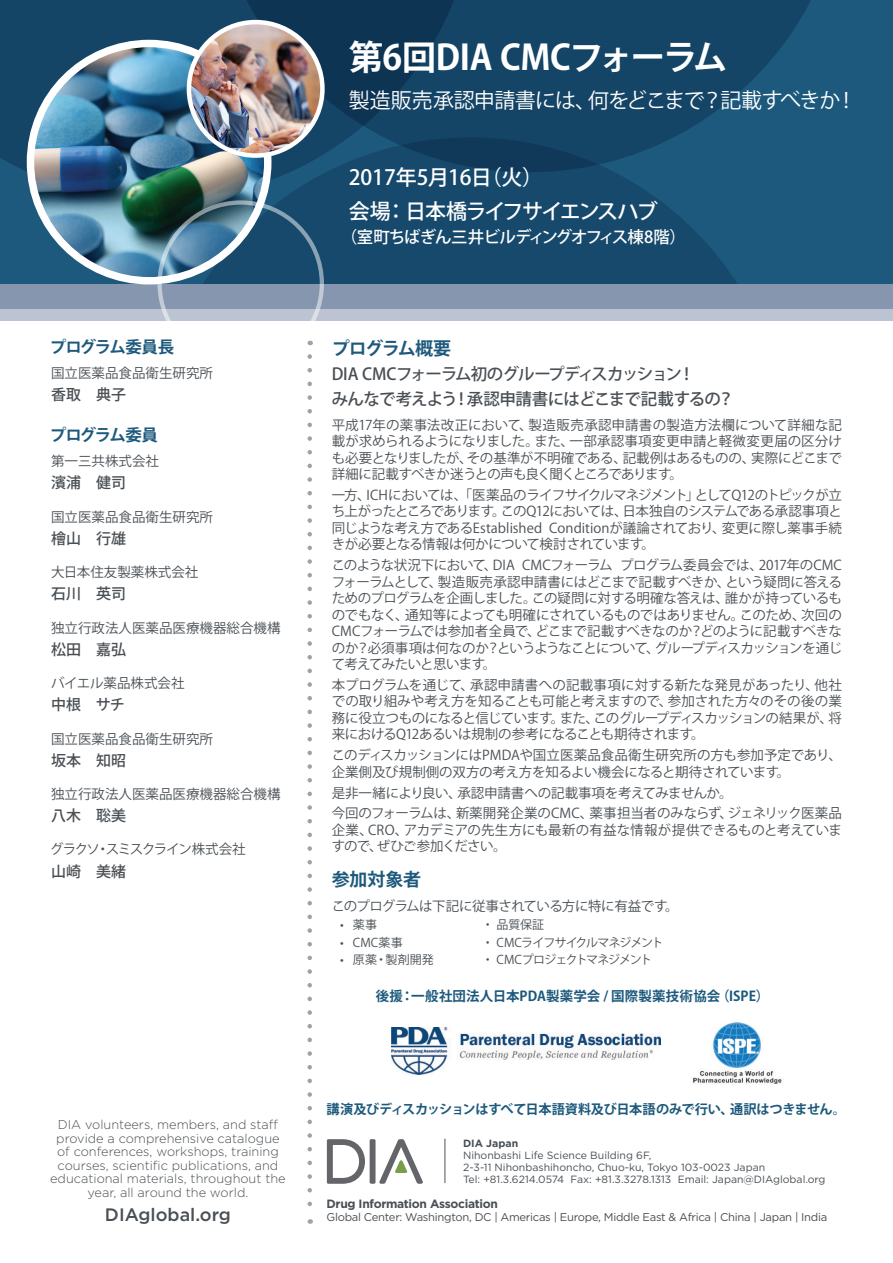
<style>
.page{position:relative;width:893px;height:1263px;background:#fff}
.page>*{position:absolute;margin:0;border:0;box-sizing:border-box;transform-origin:0 0}
.Cover_イベント名{font:700 34.5px "Koz Go Pro";letter-spacing:-.02em;color:#fff}
.Cover_イベントテーマ{font:21px "Koz Go Pro";letter-spacing:-.03em;color:#fff}
.Cover_イベント日時場所{font:500 21px "Koz Go Pro";letter-spacing:-.07em;color:#fff}
.Cover_イベント日時場所-2{font:500 21px "Koz Go Pro";color:#fff}
.DIA_URL{font:500 18px "Gotham";color:#494f54}
.Cover_題名{font:700 18px "Koz Go Pro";letter-spacing:-.055em;color:#1c597c}
.Cover_題名-2{font:700 18px "Koz Go Pro";letter-spacing:-.025em;color:#1c597c}
.Cover_本文{font:500 16.5px "Koz Go Pro";letter-spacing:-.055em;color:#494f54}
.Cover_イベント日時場所-3{font:500 16.5px "Koz Go Pro";letter-spacing:-.055em;color:#fff}
.Cover_委員役割{font:700 16.5px "Koz Go Pro";letter-spacing:-.05em;color:#1c597c}
.Cover_委員役割-2{font:700 16.5px "Koz Go Pro";letter-spacing:-.07em;color:#1c597c}
.Cover_氏名{font:500 15px "Koz Go Pro";color:#494f54}
.Cover_本文-2{font:13.5px/16.5px "Koz Go Pro";letter-spacing:-.03em;color:#494f54;text-align:justify}
.Cover_組織名{font:13.5px "Koz Go Pro";color:#494f54}
.Cover_題名-3{font:700 13.5px "Koz Go Pro";letter-spacing:.005em;color:#1c597c}
.Cover_組織名-2{font:13.5px "Koz Go Pro";letter-spacing:-.09em;color:#494f54}
.Cover_題名-4{font:700 13.2px "Koz Go Pro";letter-spacing:-.025em;color:#1c597c}
.About_DIA{font:300 12.75px/13.5px "Gotham";color:#494f54;text-align:center}
.t1{font:700 12px "Gotham";letter-spacing:-.025em;color:#494f54}
.t2{font:12px "Koz Go Pro";letter-spacing:-.055em;color:#494f54}
.t3{font:12px "Koz Go Pro";letter-spacing:-.08em;color:#494f54}
.t4{font:12px "Koz Go Pro";letter-spacing:-.09em;color:#494f54}
.t5{font:11.25px "Gotham";letter-spacing:-.025em;color:#494f54}
.t6{font:10.5px/12px "Gotham";color:#494f54}
.t7{font:700 10.5px "Gotham";color:#494f54}
</style>
<div class="page">
<svg style="left:307px;top:356px;width:5px;height:868px"></svg>
<div style="left:0;top:0;width:893px;height:295px;background:#1c597c"></div>
<div style="left:0;top:0;width:211px;height:190px;background:#144466"></div>
<svg style="left:211px;top:0;width:600px;height:138px;background:#134365"></svg>
<svg style="left:203px;top:138px;width:534px;height:146px;fill:#16496b"></svg>
<div style="left:0;top:284px;width:893px;height:25px;background:#8696af"></div>
<div style="left:0;top:309px;width:893px;height:12px;background:#bcc3d2"></div>
<img style="left:30px;top:45px;width:238px;height:234px">
<div style="left:27px;top:40px;width:244px;height:244px;border:7px solid #fff;border-radius:50%"></div>
<div style="left:157px;top:200px;width:167px;height:167px;border:4px solid #fff;border-radius:50%"></div>
<img style="left:189px;top:23px;width:133px;height:133px">
<div style="left:187px;top:20px;width:138px;height:138px;border:4px solid #fff;border-radius:50%"></div>
<svg style="left:327px;top:1139px;width:96px;height:45px"></svg>
<hr style="left:445px;top:1139px;width:1px;height:44px;background:#4f515b">
<img style="left:693px;top:1022px;width:89px;height:62px">
<img style="left:391px;top:1027px;width:269px;height:47px">
<p class="Cover_委員役割" style="left:50px;top:337px;width:126px">プログラム委員長</p>
<p class="Cover_組織名" style="left:51px;top:364px;width:163px">国立医薬品食品衛生研究所</p>
<p class="Cover_氏名" style="left:51px;top:385px;width:76px">香取　典子</p>
<p class="Cover_委員役割-2" style="left:50px;top:425px;width:110px">プログラム委員</p>
<p class="Cover_組織名" style="left:51px;top:452px;width:109px">第一三共株式会社</p>
<p class="Cover_氏名" style="left:51px;top:473px;width:76px">濱浦　健司</p>
<p class="Cover_組織名" style="left:51px;top:508px;width:163px">国立医薬品食品衛生研究所</p>
<p class="Cover_氏名" style="left:51px;top:529px;width:76px">檜山　行雄</p>
<p class="Cover_組織名" style="left:51px;top:563px;width:149px">大日本住友製薬株式会社</p>
<p class="Cover_氏名" style="left:51px;top:584px;width:76px">石川　英司</p>
<p class="Cover_組織名" style="left:51px;top:619px;width:231px">独立行政法人医薬品医療機器総合機構</p>
<p class="Cover_氏名" style="left:51px;top:640px;width:76px">松田　嘉弘</p>
<p class="Cover_組織名" style="left:51px;top:674px;width:135px">バイエル薬品株式会社</p>
<p class="Cover_氏名" style="left:51px;top:695px;width:75px">中根　サチ</p>
<p class="Cover_組織名" style="left:51px;top:730px;width:163px">国立医薬品食品衛生研究所</p>
<p class="Cover_氏名" style="left:51px;top:751px;width:76px">坂本　知昭</p>
<p class="Cover_組織名" style="left:51px;top:785px;width:231px">独立行政法人医薬品医療機器総合機構</p>
<p class="Cover_氏名" style="left:51px;top:806px;width:76px">八木　聡美</p>
<p class="Cover_組織名-2" style="left:50px;top:841px;width:197px">グラクソ・スミスクライン株式会社</p>
<p class="Cover_氏名" style="left:51px;top:861px;width:76px">山崎　美緒</p>
<p class="About_DIA" style="left:50px;top:1118px;width:237px">DIA volunteers, members, and staff provide a comprehensive catalogue of conferences, workshops, training courses, scientific publications, and educational materials, throughout the year, all around the world.</p>
<p class="DIA_URL" style="left:105px;top:1202px;width:127px">DIAglobal.org</p>
<p class="Cover_イベント名" style="left:349px;top:35px;width:380px">第6回DIA CMCフォーラム</p>
<p class="Cover_イベントテーマ" style="left:349px;top:87px;width:510px">製造販売承認申請書には、何をどこまで？記載すべきか！</p>
<p class="Cover_イベント日時場所-2" style="left:349px;top:164px;width:196px">2017年5月16日（火）</p>
<p class="Cover_イベント日時場所" style="left:349px;top:197px;width:311px">会場： 日本橋ライフサイエンスハブ</p>
<p class="Cover_イベント日時場所-3" style="left:341px;top:226px;width:347px">（室町ちばぎん三井ビルディングオフィス棟8階）</p>
<p class="Cover_題名" style="left:332px;top:336px;width:121px">プログラム概要</p>
<p class="Cover_本文" style="left:332px;top:363px;width:365px">DIA CMCフォーラム初のグループディスカッション！</p>
<p class="Cover_本文" style="left:332px;top:388px;width:404px">みんなで考えよう！承認申請書にはどこまで記載するの？</p>
<p class="Cover_本文-2" style="left:332px;top:417px;width:512px">平成17年の薬事法改正において、製造販売承認申請書の製造方法欄について詳細な記載が求められるようになりました。また、一部承認事項変更申請と軽微変更届の区分けも必要となりましたが、その基準が不明確である、記載例はあるものの、実際にどこまで詳細に記載すべきか迷うとの声も良く聞くところであります。</p>
<p class="Cover_本文-2" style="left:332px;top:487px;width:512px">一方、ICHにおいては、「医薬品のライフサイクルマネジメント」としてQ12のトピックが立ち上がったところであります。このQ12においては、日本独自のシステムである承認事項と同じような考え方であるEstablished Conditionが議論されており、変更に際し薬事手続きが必要となる情報は何かについて検討されています。</p>
<p class="Cover_本文-2" style="left:332px;top:557px;width:512px">このような状況下において、DIA CMCフォーラム プログラム委員会では、2017年のCMCフォーラムとして、製造販売承認申請書にはどこまで記載すべきか、という疑問に答えるためのプログラムを企画しました。この疑問に対する明確な答えは、誰かが持っているものでもなく、通知等によっても明確にされているものではありません。このため、次回のCMCフォーラムでは参加者全員で、どこまで記載すべきなのか？どのように記載すべきなのか？必須事項は何なのか？というようなことについて、グループディスカッションを通じて考えてみたいと思います。</p>
<p class="Cover_本文-2" style="left:332px;top:677px;width:512px">本プログラムを通じて、承認申請書への記載事項に対する新たな発見があったり、他社での取り組みや考え方を知ることも可能と考えますので、参加された方々のその後の業務に役立つものになると信じています。また、このグループディスカッションの結果が、将来におけるQ12あるいは規制の参考になることも期待されます。</p>
<p class="Cover_本文-2" style="left:332px;top:747px;width:512px">このディスカッションにはPMDAや国立医薬品食品衛生研究所の方も参加予定であり、企業側及び規制側の双方の考え方を知るよい機会になると期待されています。</p>
<p class="Cover_本文-2" style="left:332px;top:785px;width:402px">是非一緒により良い、承認申請書への記載事項を考えてみませんか。</p>
<p class="Cover_本文-2" style="left:332px;top:805px;width:512px">今回のフォーラムは、新薬開発企業のCMC、薬事担当者のみならず、ジェネリック医薬品企業、CRO、アカデミアの先生方にも最新の有益な情報が提供できるものと考えていますので、ぜひご参加ください。</p>
<p class="Cover_題名-2" style="left:332px;top:867px;width:91px">参加対象者</p>
<p class="Cover_本文-2" style="left:332px;top:898px;width:349px">このプログラムは下記に従事されている方に特に有益です。</p>
<p class="t2" style="left:340px;top:917px;width:38px">• 薬事</p>
<p class="t2" style="left:482px;top:917px;width:64px">・ 品質保証</p>
<p class="t2" style="left:340px;top:934px;width:64px">• CMC薬事</p>
<p class="t3" style="left:482px;top:934px;width:183px">・ CMCライフサイクルマネジメント</p>
<p class="t2" style="left:340px;top:952px;width:95px">• 原薬・製剤開発</p>
<p class="t4" style="left:482px;top:952px;width:172px">・ CMCプロジェクトマネジメント</p>
<p class="Cover_題名-3" style="left:376px;top:988px;width:395px">後援：一般社団法人日本PDA製薬学会 / 国際製薬技術協会（ISPE）</p>
<p class="Cover_題名-4" style="left:327px;top:1101px;width:521px">講演及びディスカッションはすべて日本語資料及び日本語のみで行い、通訳はつきません。</p>
<p class="t7" style="left:463px;top:1136px;width:57px">DIA Japan</p>
<p class="t6" style="left:463px;top:1149px;width:364px">Nihonbashi Life Science Building 6F,<br>2-3-11 Nihonbashihoncho, Chuo-ku, Tokyo 103-0023 Japan<br>Tel: +81.3.6214.0574 Fax: +81.3.3278.1313 Email: Japan@DIAglobal.org</p>
<p class="t1" style="left:327px;top:1196px;width:173px">Drug Information Association</p>
<p class="t5" style="left:327px;top:1210px;width:502px">Global Center: Washington, DC | Americas | Europe, Middle East &amp; Africa | China | Japan | India</p>
</div>
